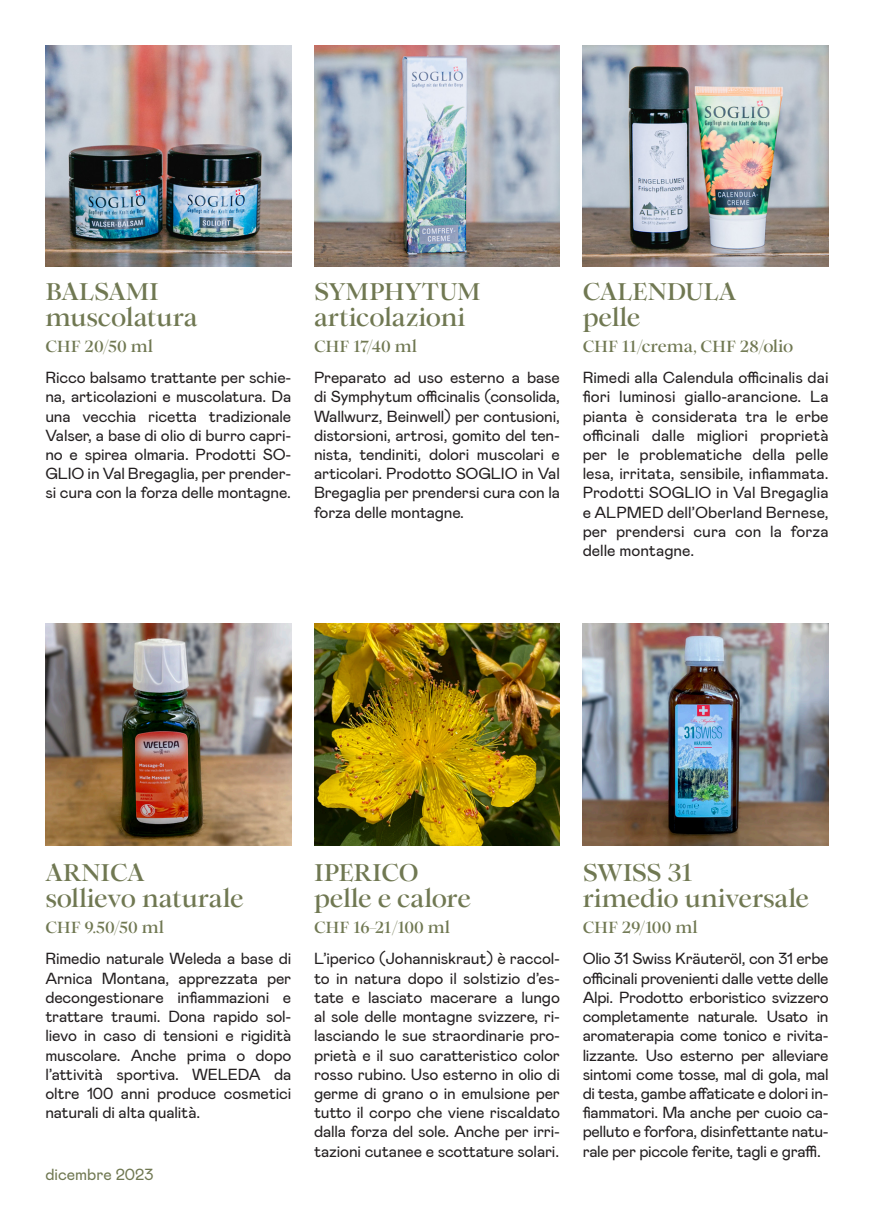
<style>
.page{position:relative;width:874px;height:1225px;background:#fff}
.page>*{position:absolute;margin:0;border:0;box-sizing:border-box;transform-origin:0 0}
.t1{font:24px/26px "Romie Trial Bold";letter-spacing:-.01em;color:#707852}
.t2{font:16px/19.2px "Mabry Pro";letter-spacing:-.01em;color:#231f20;text-align:justify}
.t3{font:16px "Romie Trial Bold";letter-spacing:-.02em;color:#707852}
.t4{font:16px "Mabry Pro";color:#707852}
</style>
<div class="page">
<img style="left:314px;top:45px;width:245px;height:221px">
<img style="left:314px;top:624px;width:245px;height:221px">
<img style="left:45px;top:45px;width:246px;height:221px">
<img style="left:45px;top:624px;width:246px;height:221px">
<img style="left:582px;top:45px;width:246px;height:221px">
<img style="left:582px;top:624px;width:246px;height:221px">
<h1 class="t1" style="left:45px;top:278px;width:154px">BALSAMI muscolatura</h1>
<p class="t3" style="left:45px;top:335px;width:109px">CHF 20/50 ml</p>
<p class="t2" style="left:45px;top:367px;width:247px">Ricco balsamo trattante per schie&shy;na, articolazioni e muscolatura. Da una vecchia ricetta tradizionale Valser, a base di olio di burro capri&shy;no e spirea olmaria. Prodotti SO-GLIO in Val Bregaglia, per prender&shy;si cura con la forza delle montagne.</p>
<h1 class="t1" style="left:314px;top:278px;width:168px">SYMPHYTUM articolazioni</h1>
<p class="t3" style="left:314px;top:335px;width:104px">CHF 17/40 ml</p>
<p class="t2" style="left:314px;top:367px;width:247px">Preparato ad uso esterno a base di Symphytum officinalis (consolida, Wallwurz, Beinwell) per contusioni, distorsioni, artrosi, gomito del ten&shy;nista, tendiniti, dolori muscolari e articolari. Prodotto SOGLIO in Val Bregaglia per prendersi cura con la forza delle montagne.</p>
<h1 class="t1" style="left:582px;top:278px;width:155px">CALENDULA pelle</h1>
<p class="t3" style="left:582px;top:335px;width:212px">CHF 11/crema, CHF 28/olio</p>
<p class="t2" style="left:582px;top:367px;width:247px">Rimedi alla Calendula officinalis dai fiori luminosi giallo-arancione. La pianta è considerata tra le erbe officinali dalle migliori proprietà per le problematiche della pelle lesa, irritata, sensibile, infiammata.<br>Prodotti SOGLIO in Val Bregaglia e ALPMED dell’Oberland Bernese, per prendersi cura con la forza delle montagne.</p>
<h1 class="t1" style="left:45px;top:859px;width:200px">ARNICA<br>sollievo naturale</h1>
<p class="t3" style="left:45px;top:916px;width:120px">CHF 9.50/50 ml</p>
<p class="t2" style="left:45px;top:948px;width:247px">Rimedio naturale Weleda a base di Arnica Montana, apprezzata per decongestionare infiammazioni e trattare traumi. Dona rapido sol&shy;lievo in caso di tensioni e rigidità muscolare. Anche prima o dopo l’attività sportiva. WELEDA da oltre 100 anni produce cosmetici naturali di alta qualità.</p>
<p class="t4" style="left:45px;top:1163px;width:110px">dicembre 2023</p>
<h1 class="t1" style="left:314px;top:859px;width:158px">IPERICO pelle e calore</h1>
<p class="t3" style="left:314px;top:916px;width:137px">CHF 16–21/100 ml</p>
<p class="t2" style="left:314px;top:948px;width:247px">L’iperico (Johanniskraut) è raccol&shy;to in natura dopo il solstizio d’es&shy;tate e lasciato macerare a lungo al sole delle montagne svizzere, ri&shy;lasciando le sue straordinarie pro&shy;prietà e il suo caratteristico color rosso rubino. Uso esterno in olio di germe di grano o in emulsione per tutto il corpo che viene riscaldato dalla forza del sole. Anche per irri&shy;tazioni cutanee e scottature solari.</p>
<h1 class="t1" style="left:582px;top:859px;width:228px">SWISS 31<br>rimedio universale</h1>
<p class="t3" style="left:582px;top:916px;width:116px">CHF 29/100 ml</p>
<p class="t2" style="left:582px;top:948px;width:247px">Olio 31 Swiss Kräuteröl, con 31 erbe officinali provenienti dalle vette delle Alpi. Prodotto erboristico svizzero completamente naturale. Usato in aromaterapia come tonico e rivita&shy;lizzante. Uso esterno per alleviare sintomi come tosse, mal di gola, mal di testa, gambe affaticate e dolori in&shy;fiammatori. Ma anche per cuoio ca&shy;pelluto e forfora, disinfettante natu&shy;rale per piccole ferite, tagli e graffi.</p>
</div>
